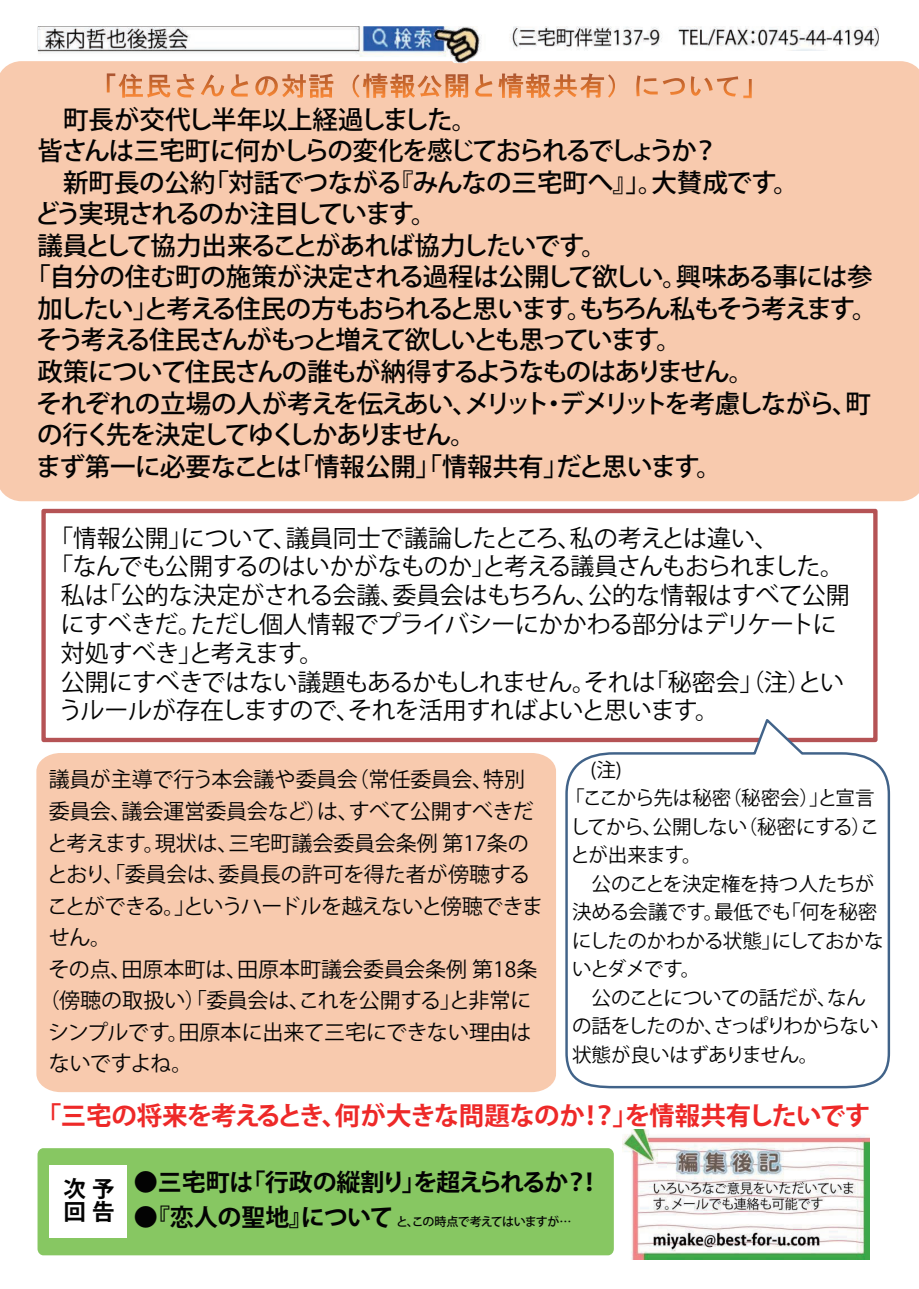
<style>
.page{position:relative;width:919px;height:1289px;background:#fff}
.page>*{position:absolute;margin:0;border:0;box-sizing:border-box;transform-origin:0 0}
.t1{font:500 25.5px "Koz Go Pro";letter-spacing:-.09em;color:#030303}
.t2{font:500 25.5px "Koz Go Pro";letter-spacing:-.06em;color:#030303}
.t3{font:500 25.5px "Koz Go Pro";letter-spacing:-.01em;color:#030303}
.t4{font:700 25.5px "Koz Go Pro";letter-spacing:-.03em;color:#ee2928}
.t5{font:500 25.5px "Koz Go Pro";letter-spacing:-.02em;color:#030303}
.t6{font:24px "Koz Go Pro";letter-spacing:-.03em;color:#030303}
.t7{font:24px "Koz Go Pro";color:#030303}
.t8{font:700 24px "Koz Go Pro";letter-spacing:-.03em;color:#030303}
.t9{font:700 22.5px/22.5px "Koz Go Pro";color:#030303}
.t10{font:21px "Koz Go Pro";letter-spacing:-.01em;color:#030303}
.t11{font:21px "Koz Go Pro";letter-spacing:-.06em;color:#030303}
.t12{font:19.5px "Koz Go Pro";letter-spacing:-.02em;color:#030303}
.t13{font:19.5px "Koz Go Pro";color:#030303}
.t14{font:19.5px "Koz Go Pro";letter-spacing:-.04em;color:#030303}
.t15{font:19.5px "Koz Go Pro";letter-spacing:-.05em;color:#030303}
.t16{font:500 12px "Koz Go Pro";letter-spacing:-.06em;color:#030303}
.s1{font-weight:700;font-size:24px}
</style>
<div class="page">
<div style="left:36px;top:753px;width:520px;height:339px;background:#f8caae"></div>
<div style="left:38px;top:1148px;width:576px;height:107px;background:#87c762;border-radius:6px"></div>
<div style="left:0;top:61px;width:918px;height:440px;background:#f8caae"></div>
<svg style="left:107px;top:73px;width:497px;height:25px;background:#eaa981"></svg>
<img style="left:38px;top:26px;width:840px;height:37px">
<img style="left:623px;top:1129px;width:246px;height:130px">
<div style="left:49px;top:1165px;width:77px;height:72px;background:#fff"></div>
<div style="left:41px;top:509px;width:836px;height:233px;border:4px solid #b55355"></div>
<svg style="left:564px;top:716px;width:327px;height:373px"></svg>
<p class="t3" style="left:38px;top:103px;width:441px">　町長が交代し半年以上経過しました。</p>
<p class="t1" style="left:38px;top:135px;width:682px">皆さんは三宅町に何かしらの変化を感じておられるでしょうか？</p>
<p class="t3" style="left:38px;top:166px;width:763px">　新町長の公約「対話でつながる『みんなの三宅町へ』」。大賛成です。</p>
<p class="t2" style="left:35px;top:198px;width:403px">どう実現されるのか注目しています。</p>
<p class="t2" style="left:38px;top:229px;width:571px">議員として協力出来ることがあれば協力したいです。</p>
<p class="t5" style="left:25px;top:261px;width:848px">「自分の住む町の施策が決定される過程は公開して欲しい。興味ある事には参</p>
<p class="t1" style="left:38px;top:292px;width:841px">加したい」と考える住民の方もおられると思います。もちろん私もそう考えます。</p>
<p class="t1" style="left:36px;top:324px;width:647px">そう考える住民さんがもっと増えて欲しいとも思っています。</p>
<p class="t2" style="left:38px;top:355px;width:718px">政策について住民さんの誰もが納得するようなものはありません。</p>
<p class="t2" style="left:36px;top:387px;width:836px">それぞれの立場の人が考えを伝えあい、メリット・デメリットを考慮しながら、町</p>
<p class="t1" style="left:37px;top:418px;width:440px">の行く先を決定してゆくしかありません。</p>
<p class="t3" style="left:36px;top:450px;width:687px">まず第一に必要なことは「情報公開」「情報共有」だと思います。</p>
<p class="t6" style="left:49px;top:522px;width:730px">「情報公開」について、議員同士で議論したところ、私の考えとは違い、</p>
<p class="t6" style="left:49px;top:551px;width:796px">「なんでも公開するのはいかがなものか」と考える議員さんもおられました。</p>
<p class="t7" style="left:61px;top:580px;width:790px">私は「公的な決定がされる会議、委員会はもちろん、公的な情報はすべて公開</p>
<p class="t6" style="left:61px;top:608px;width:777px">にすべきだ。ただし個人情報でプライバシーにかかわる部分はデリケートに</p>
<p class="t6" style="left:61px;top:637px;width:264px">対処すべき」と考えます。</p>
<p class="t6" style="left:61px;top:666px;width:784px">公開にすべきではない議題もあるかもしれません。それは「秘密会」（注）とい</p>
<p class="t6" style="left:59px;top:695px;width:662px">うルールが存在しますので、それを活用すればよいと思います。</p>
<p class="t12" style="left:590px;top:757px;width:33px">(注)</p>
<p class="t13" style="left:565px;top:785px;width:311px">「ここから先は秘密（秘密会）」と宣言</p>
<p class="t14" style="left:570px;top:814px;width:311px">してから、公開しない（秘密にする）こ</p>
<p class="t12" style="left:570px;top:842px;width:133px">とが出来ます。</p>
<p class="t12" style="left:572px;top:871px;width:304px">　公のことを決定権を持つ人たちが</p>
<p class="t12" style="left:572px;top:899px;width:307px">決める会議です。最低でも「何を秘密</p>
<p class="t12" style="left:572px;top:928px;width:313px">にしたのかわかる状態」にしておかな</p>
<p class="t12" style="left:572px;top:956px;width:130px">いとダメです。</p>
<p class="t12" style="left:572px;top:985px;width:295px">　公のことについての話だが、なん</p>
<p class="t15" style="left:572px;top:1013px;width:308px">の話をしたのか、さっぱりわからない</p>
<p class="t13" style="left:572px;top:1042px;width:248px">状態が良いはずありません。</p>
<p class="t10" style="left:49px;top:766px;width:478px">議員が主導で行う本会議や委員会（常任委員会、特別</p>
<p class="t10" style="left:49px;top:797px;width:486px">委員会、議会運営委員会など）は、すべて公開すべきだ</p>
<p class="t10" style="left:47px;top:829px;width:483px">と考えます。現状は、三宅町議会委員会条例 第17条の</p>
<p class="t10" style="left:47px;top:860px;width:484px">とおり、「委員会は、委員長の許可を得た者が傍聴する</p>
<p class="t11" style="left:47px;top:892px;width:497px">ことができる。」というハードルを越えないと傍聴できま</p>
<p class="t10" style="left:49px;top:923px;width:64px">せん。</p>
<p class="t10" style="left:48px;top:955px;width:490px">その点、田原本町は、田原本町議会委員会条例 第18条</p>
<p class="t10" style="left:39px;top:986px;width:494px">（傍聴の取扱い）「委員会は、これを公開する」と非常に</p>
<p class="t10" style="left:48px;top:1018px;width:485px">シンプルです。田原本に出来て三宅にできない理由は</p>
<p class="t10" style="left:49px;top:1049px;width:145px">ないですよね。</p>
<p class="t4" style="left:36px;top:1098px;width:836px">「三宅の将来を考えるとき、何が大きな問題なのか！？」を情報共有したいです</p>
<p class="t9" style="left:63px;top:1179px;width:52px">次予回告</p>
<p class="t8" style="left:134px;top:1166px;width:469px">●三宅町は「行政の縦割り」を超えられるか？！</p>
<p class="t16" style="left:134px;top:1213px;width:439px"><span class="s1">●『恋人の聖地』について</span> と、この時点で考えてはいますが…</p>
</div>
